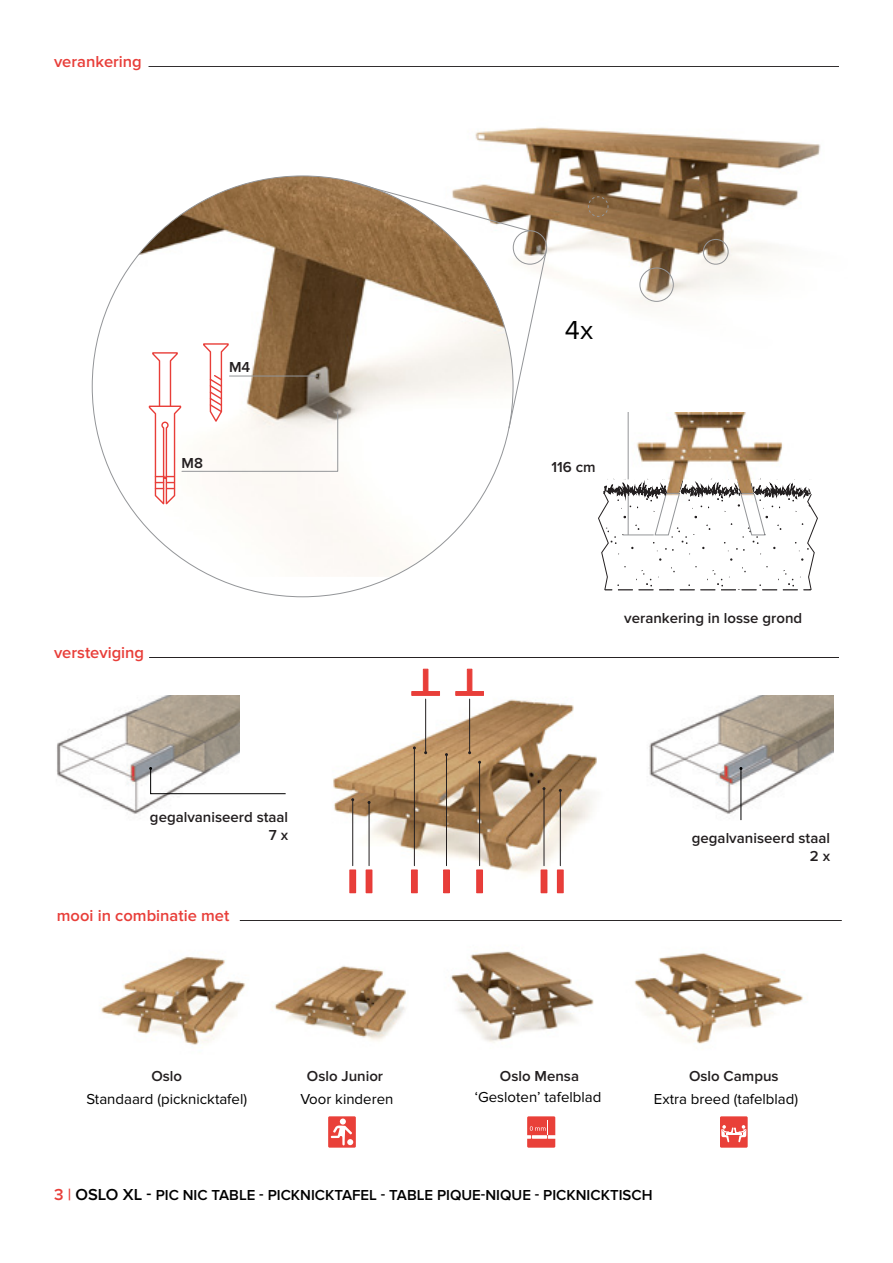
<style>
.page{position:relative;width:893px;height:1263px;background:#fff}
.page>*{position:absolute;margin:0;border:0;box-sizing:border-box;transform-origin:0 0}
.t1{font:27px "Proxima Nova";color:#000}
.t2{font:600 16.5px "Proxima Nova";color:#e83e39}
.t3{font:600 15px "Proxima Nova";color:#231f20}
.t4{font:15px "Proxima Nova";color:#000}
.t5{font:600 15px "Proxima Nova";color:#000}
.s1{font-size:16.5px;color:#e83e39}
.s2{font-size:16.5px}
</style>
<div class="page">
<img style="left:475px;top:127px;width:346px;height:178px">
<img style="left:627px;top:412px;width:155px;height:59px">
<hr style="left:628px;top:412px;width:1px;height:123px;background:#939598">
<svg style="left:598px;top:471px;width:220px;height:120px"></svg>
<img style="left:92px;top:176px;width:421px;height:401px">
<img style="left:333px;top:698px;width:264px;height:196px">
<img style="left:57px;top:695px;width:183px;height:119px">
<img style="left:649px;top:695px;width:184px;height:126px">
<img style="left:316px;top:966px;width:63px;height:75px">
<img style="left:101px;top:920px;width:215px;height:125px">
<img style="left:662px;top:953px;width:141px;height:91px">
<img style="left:379px;top:888px;width:283px;height:155px">
<svg style="left:351px;top:181px;width:179px;height:51px"></svg>
<svg style="left:508px;top:248px;width:39px;height:181px"></svg>
<div style="left:513px;top:230px;width:34px;height:35px;border:1px solid #939598;border-radius:50%"></div>
<div style="left:640px;top:268px;width:34px;height:34px;border:1px solid #939598;border-radius:50%"></div>
<div style="left:703px;top:239px;width:25px;height:26px;border:1px solid #939598;border-radius:50%"></div>
<hr style="left:741px;top:768px;width:1px;height:52px;background:#000">
<hr style="left:352px;top:800px;width:1px;height:66px;background:#231f20">
<hr style="left:544px;top:789px;width:1px;height:77px;background:#231f20">
<hr style="left:425px;top:699px;width:1px;height:54px;background:#231f20">
<hr style="left:469px;top:699px;width:1px;height:54px;background:#231f20">
<hr style="left:414px;top:748px;width:1px;height:118px;background:#231f20">
<hr style="left:446px;top:755px;width:1px;height:111px;background:#231f20">
<hr style="left:479px;top:762px;width:1px;height:104px;background:#231f20">
<hr style="left:560px;top:790px;width:1px;height:76px;background:#231f20">
<hr style="left:369px;top:802px;width:1px;height:64px;background:#231f20">
<svg style="left:588px;top:196px;width:21px;height:21px"></svg>
<svg style="left:149px;top:767px;width:137px;height:27px"></svg>
<svg style="left:149px;top:343px;width:189px;height:162px"></svg>
<svg style="left:411px;top:668px;width:29px;height:28px"></svg>
<svg style="left:455px;top:668px;width:29px;height:28px"></svg>
<div style="left:557px;top:870px;width:6px;height:23px;background:#e83e39"></div>
<div style="left:541px;top:870px;width:6px;height:23px;background:#e83e39"></div>
<div style="left:411px;top:870px;width:6px;height:23px;background:#e83e39"></div>
<div style="left:444px;top:870px;width:5px;height:23px;background:#e83e39"></div>
<div style="left:443px;top:870px;width:6px;height:23px;border:1px solid #e73a38"></div>
<div style="left:477px;top:870px;width:5px;height:23px;background:#e83e39"></div>
<div style="left:477px;top:870px;width:6px;height:23px;border:1px solid #e73a38"></div>
<div style="left:366px;top:870px;width:6px;height:23px;background:#e83e39"></div>
<div style="left:350px;top:870px;width:6px;height:23px;background:#e83e39"></div>
<div style="left:328px;top:1116px;width:28px;height:32px;background:#e94039"></div>
<div style="left:340px;top:1118px;width:6px;height:7px;background:#fff;border-radius:50%"></div>
<svg style="left:331px;top:1125px;width:22px;height:20px"></svg>
<div style="left:527px;top:1116px;width:28px;height:32px;background:#e94039"></div>
<svg style="left:532px;top:1135px;width:15px;height:4px"></svg>
<hr style="left:516px;top:1135px;width:15px;height:4px;background:#fff">
<svg style="left:548px;top:1135px;width:11px;height:4px"></svg>
<svg style="left:530px;top:1120px;width:18px;height:15px"></svg>
<div style="left:720px;top:1116px;width:28px;height:32px;background:#e94039"></div>
<svg style="left:721px;top:1125px;width:25px;height:17px"></svg>
<hr style="left:149px;top:66px;width:690px;height:1px;background:#231f20">
<hr style="left:149px;top:657px;width:690px;height:1px;background:#231f20">
<hr style="left:240px;top:920px;width:602px;height:1px;background:#231f20">
<p class="t2" style="left:54px;top:52px;width:89px">verankering</p>
<p class="t3" style="left:229px;top:358px;width:23px">M4</p>
<p class="t1" style="left:565px;top:314px;width:30px">4x</p>
<p class="t3" style="left:182px;top:454px;width:23px">M8</p>
<p class="t3" style="left:551px;top:458px;width:46px">116 cm</p>
<p class="t2" style="left:54px;top:643px;width:92px">versteviging</p>
<p class="t3" style="left:624px;top:610px;width:179px">verankering in losse grond</p>
<p class="t3" style="left:150px;top:808px;width:140px">gegalvaniseerd staal</p>
<p class="t3" style="left:269px;top:826px;width:21px">7 x</p>
<p class="t3" style="left:692px;top:829px;width:140px">gegalvaniseerd staal</p>
<p class="t3" style="left:810px;top:847px;width:22px">2 x</p>
<p class="t2" style="left:57px;top:906px;width:174px">mooi in combinatie met</p>
<p class="t3" style="left:151px;top:1067px;width:32px">Oslo</p>
<p class="t3" style="left:307px;top:1067px;width:78px">Oslo Junior</p>
<p class="t3" style="left:500px;top:1067px;width:81px">Oslo Mensa</p>
<p class="t3" style="left:689px;top:1067px;width:91px">Oslo Campus</p>
<p class="t4" style="left:86px;top:1090px;width:162px">Standaard (picknicktafel)</p>
<p class="t4" style="left:300px;top:1090px;width:95px">Voor kinderen</p>
<p class="t4" style="left:475px;top:1089px;width:128px">‘Gesloten’ tafelblad</p>
<p class="t4" style="left:654px;top:1090px;width:146px">Extra breed (tafelblad)</p>
<p class="t5" style="left:54px;top:1186px;width:600px"><span class="s1">3 |</span> <span class="s2">OSLO XL -</span> PIC NIC TABLE - PICKNICKTAFEL - TABLE PIQUE-NIQUE - PICKNICKTISCH</p>
</div>
